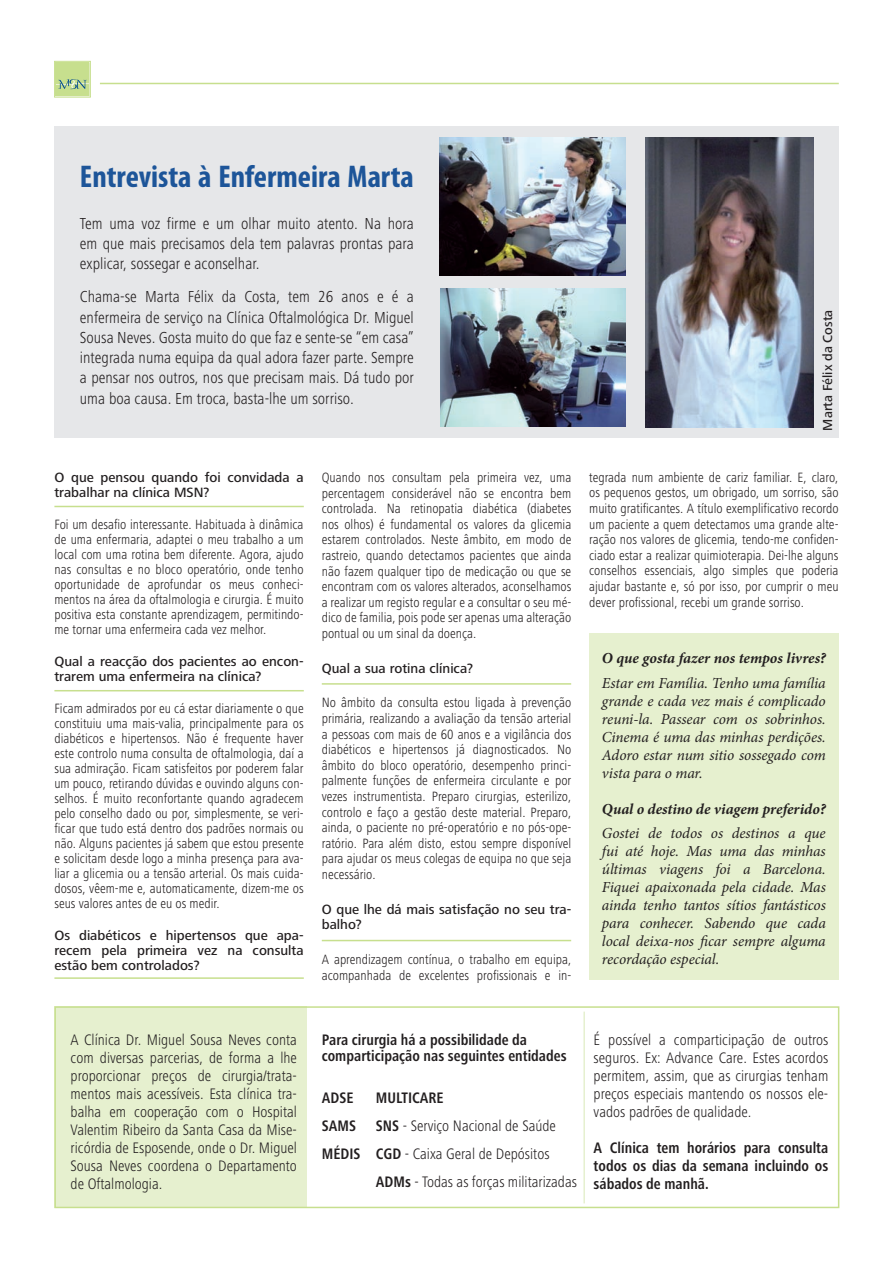
<style>
.page{position:relative;width:893px;height:1263px;background:#fff}
.page>*{position:absolute;margin:0;border:0;box-sizing:border-box;transform-origin:0 0}
.t1{font:700 condensed 31.5px "Myriad Pro";color:#1d5599}
.TEXTO{font:300 condensed 16.5px/20.2px "Frutiger Next LT";color:#231f20}
.t2{font:300 condensed 15.75px/18px "Frutiger Next LT";color:#231f20;text-align:justify}
.t3{font:700 condensed 15.75px/18px "Frutiger Next LT";color:#231f20;text-align:justify;scale:.95 1}
.t4{font:italic 15.3px/18px "Minion Pro";letter-spacing:-.005em;color:#231f20;text-align:justify}
.t5{font:italic 700 15.3px "Minion Pro";color:#231f20}
.TEXTO-2{font:300 condensed 13.95px/15.6px "Frutiger Next LT";color:#231f20;text-align:justify}
.TEXTO-3{font:500 13.95px/15px "Frutiger Next LT";color:#231f20}
.TEXTO-4{font:500 13.5px "Frutiger Next LT";color:#231f20}
.s1{font-weight:700}
</style>
<div class="page">
<div style="left:589px;top:634px;width:249px;height:346px;background:#e6f0cf"></div>
<div style="left:54px;top:1006px;width:253px;height:202px;background:#e6f0cf"></div>
<div style="left:54px;top:1006px;width:785px;height:202px;border:2px solid #c7df8e"></div>
<hr style="left:583px;top:1011px;width:2px;height:192px;background:#e6f0cf">
<hr style="left:54px;top:506px;width:250px;height:1px;background:#c7df8e">
<hr style="left:54px;top:690px;width:250px;height:1px;background:#c7df8e">
<hr style="left:54px;top:977px;width:250px;height:2px;background:#c7df8e">
<hr style="left:322px;top:683px;width:249px;height:2px;background:#c7df8e">
<hr style="left:322px;top:940px;width:249px;height:1px;background:#c7df8e">
<div style="left:54px;top:127px;width:784px;height:311px;background:#e6e7e9"></div>
<img style="left:646px;top:138px;width:168px;height:289px">
<img style="left:439px;top:138px;width:187px;height:137px">
<img style="left:440px;top:289px;width:186px;height:137px">
<div style="left:54px;top:61px;width:37px;height:37px;border:1px solid #c7df8e"></div>
<div style="left:56px;top:62px;width:33px;height:34px;background:#c7df8e"></div>
<svg style="left:56px;top:79px;width:33px;height:10px"></svg>
<hr style="left:100px;top:83px;width:739px;height:1px;background:#c7df8e">
<p class="t1" style="left:80px;top:156px;width:335px">Entrevista à Enfermeira Marta</p>
<p class="TEXTO" style="left:80px;top:213px;width:335px">Tem uma voz firme e um olhar muito atento. Na hora</p>
<p class="TEXTO" style="left:80px;top:233px;width:335px">em que mais precisamos dela tem palavras prontas para explicar, sossegar e aconselhar.</p>
<p class="TEXTO" style="left:80px;top:287px;width:335px">Chama-se Marta Félix da Costa, tem 26 anos e é a</p>
<p class="TEXTO" style="left:80px;top:307px;width:335px;text-align:justify">enfermeira de serviço na Clínica Oftalmológica Dr. Miguel Sousa Neves. Gosta muito do que faz e sente-se “em casa” integrada numa equipa da qual adora fazer parte. Sempre a pensar nos outros, nos que precisam mais. Dá tudo por uma boa causa. Em troca, basta-lhe um sorriso.</p>
<p class="TEXTO-4" style="left:820px;top:431px;width:123px;rotate:-90deg">Marta Félix da Costa</p>
<p class="TEXTO-3" style="left:54px;top:470px;width:251px">O que pensou quando foi convidada a trabalhar na clínica MSN?</p>
<p class="TEXTO-2" style="left:54px;top:517px;width:251px;line-height:15px">Foi um desafio interessante. Habituada à dinâmica de uma enfermaria, adaptei o meu trabalho a um local com uma rotina bem diferente. Agora, ajudo nas consultas e no bloco operatório, onde tenho oportunidade de aprofundar os meus conheci&shy;mentos na área da oftalmologia e cirurgia. É muito positiva esta constante aprendizagem, permitindo&shy;me tornar uma enfermeira cada vez melhor.</p>
<p class="TEXTO-3" style="left:54px;top:654px;width:251px">Qual a reacção dos pacientes ao encon&shy;trarem uma enfermeira na clínica?</p>
<p class="TEXTO-2" style="left:54px;top:701px;width:251px;line-height:15px">Ficam admirados por eu cá estar diariamente o que constituiu uma mais-valia, principalmente para os diabéticos e hipertensos. Não é frequente haver este controlo numa consulta de oftalmologia, daí a sua admiração. Ficam satisfeitos por poderem falar um pouco, retirando dúvidas e ouvindo alguns con&shy;selhos. É muito reconfortante quando agradecem pelo conselho dado ou por, simplesmente, se veri&shy;ficar que tudo está dentro dos padrões normais ou não. Alguns pacientes já sabem que estou presente e solicitam desde logo a minha presença para ava&shy;liar a glicemia ou a tensão arterial. Os mais cuida&shy;dosos, vêem-me e, automaticamente, dizem-me os seus valores antes de eu os medir.</p>
<p class="TEXTO-3" style="left:54px;top:928px;width:251px;text-align:justify">Os diabéticos e hipertensos que apa&shy;recem pela primeira vez na consulta estão bem controlados?</p>
<p class="TEXTO-2" style="left:322px;top:470px;width:251px">Quando nos consultam pela primeira vez, uma percentagem considerável não se encontra bem controlada. Na retinopatia diabética (diabetes nos olhos) é fundamental os valores da glicemia estarem controlados. Neste âmbito, em modo de rastreio, quando detectamos pacientes que ainda não fazem qualquer tipo de medicação ou que se encontram com os valores alterados, aconselhamos a realizar um registo regular e a consultar o seu mé&shy;dico de familia, pois pode ser apenas uma alteração pontual ou um sinal da doença.</p>
<p class="TEXTO-3" style="left:322px;top:660px;width:153px">Qual a sua rotina clínica?</p>
<p class="TEXTO-2" style="left:322px;top:695px;width:251px">No âmbito da consulta estou ligada à prevenção primária, realizando a avaliação da tensão arterial</p>
<p class="TEXTO-2" style="left:322px;top:726px;width:251px">a pessoas com mais de 60 anos e a vigilância dos diabéticos e hipertensos já diagnosticados. No âmbito do bloco operatório, desempenho princi&shy;palmente funções de enfermeira circulante e por vezes instrumentista. Preparo cirurgias, esterilizo, controlo e faço a gestão deste material. Preparo, ainda, o paciente no pré-operatório e no pós-ope&shy;ratório. Para além disto, estou sempre disponível para ajudar os meus colegas de equipa no que seja necessário.</p>
<p class="TEXTO-3" style="left:322px;top:901px;width:251px;line-height:15.6px">O que lhe dá mais satisfação no seu tra&shy;balho?</p>
<p class="TEXTO-2" style="left:322px;top:952px;width:251px">A aprendizagem contínua, o trabalho em equipa, acompanhada de excelentes profissionais e in-</p>
<p class="TEXTO-2" style="left:589px;top:469px;width:251px">tegrada num ambiente de cariz familiar. E, claro, os pequenos gestos, um obrigado, um sorriso, são muito gratificantes. A título exemplificativo recordo um paciente a quem detectamos uma grande alte&shy;ração nos valores de glicemia, tendo-me confiden&shy;ciado estar a realizar quimioterapia. Dei-lhe alguns conselhos essenciais, algo simples que poderia ajudar bastante e, só por isso, por cumprir o meu dever profissional, recebi um grande sorriso.</p>
<p class="t5" style="left:602px;top:647px;width:225px">O que gosta fazer nos tempos livres?</p>
<p class="t4" style="left:602px;top:674px;width:225px">Estar em Família. Tenho uma família grande e cada vez mais é complicado reuni-la. Passear com os sobrinhos.<br>Cinema é uma das minhas perdições.<br>Adoro estar num sitio sossegado com vista para o mar.</p>
<p class="t5" style="left:602px;top:798px;width:225px">Qual o destino de viagem preferido?</p>
<p class="t4" style="left:602px;top:824px;width:225px">Gostei de todos os destinos a que fui até hoje. Mas uma das minhas últimas viagens foi a Barcelona.<br>Fiquei apaixonada pela cidade. Mas ainda tenho tantos sítios fantásticos para conhecer. Sabendo que cada local deixa-nos ficar sempre alguma recordação especial.</p>
<p class="t2" style="left:71px;top:1030px;width:228px">A Clínica Dr. Miguel Sousa Neves conta com diversas parcerias, de forma a lhe proporcionar preços de cirurgia/trata&shy;mentos mais acessíveis. Esta clínica tra&shy;balha em cooperação com o Hospital Valentim Ribeiro da Santa Casa da Mise&shy;ricórdia de Esposende, onde o Dr. Miguel Sousa Neves coordena o Departamento de Oftalmologia.</p>
<p class="t3" style="left:322px;top:1030px;width:218px">Para cirurgia há a possibilidade da</p>
<p class="t3" style="left:322px;top:1047px;width:259px">comparticipação nas seguintes entidades</p>
<p class="t3" style="left:322px;top:1088px;width:35px">ADSE</p>
<p class="t3" style="left:376px;top:1088px;width:73px">MULTICARE</p>
<p class="t3" style="left:322px;top:1116px;width:38px">SAMS</p>
<p class="t2" style="left:376px;top:1116px;width:182px"><span class="s1">SNS</span> - Serviço Nacional de Saúde</p>
<p class="t2" style="left:322px;top:1144px;width:229px"><span class="s1">MÉDIS CGD</span> - Caixa Geral de Depósitos</p>
<p class="t2" style="left:376px;top:1172px;width:203px"><span class="s1">ADMs</span> - Todas as forças militarizadas</p>
<p class="t2" style="left:594px;top:1030px;width:236px">É possível a comparticipação de outros seguros. Ex: Advance Care. Estes acordos permitem, assim, que as cirurgias tenham preços especiais mantendo os nossos ele&shy;vados padrões de qualidade.</p>
<p class="t3" style="left:594px;top:1138px;width:249px">A Clínica tem horários para consulta todos os dias da semana incluindo os sábados de manhã.</p>
</div>
